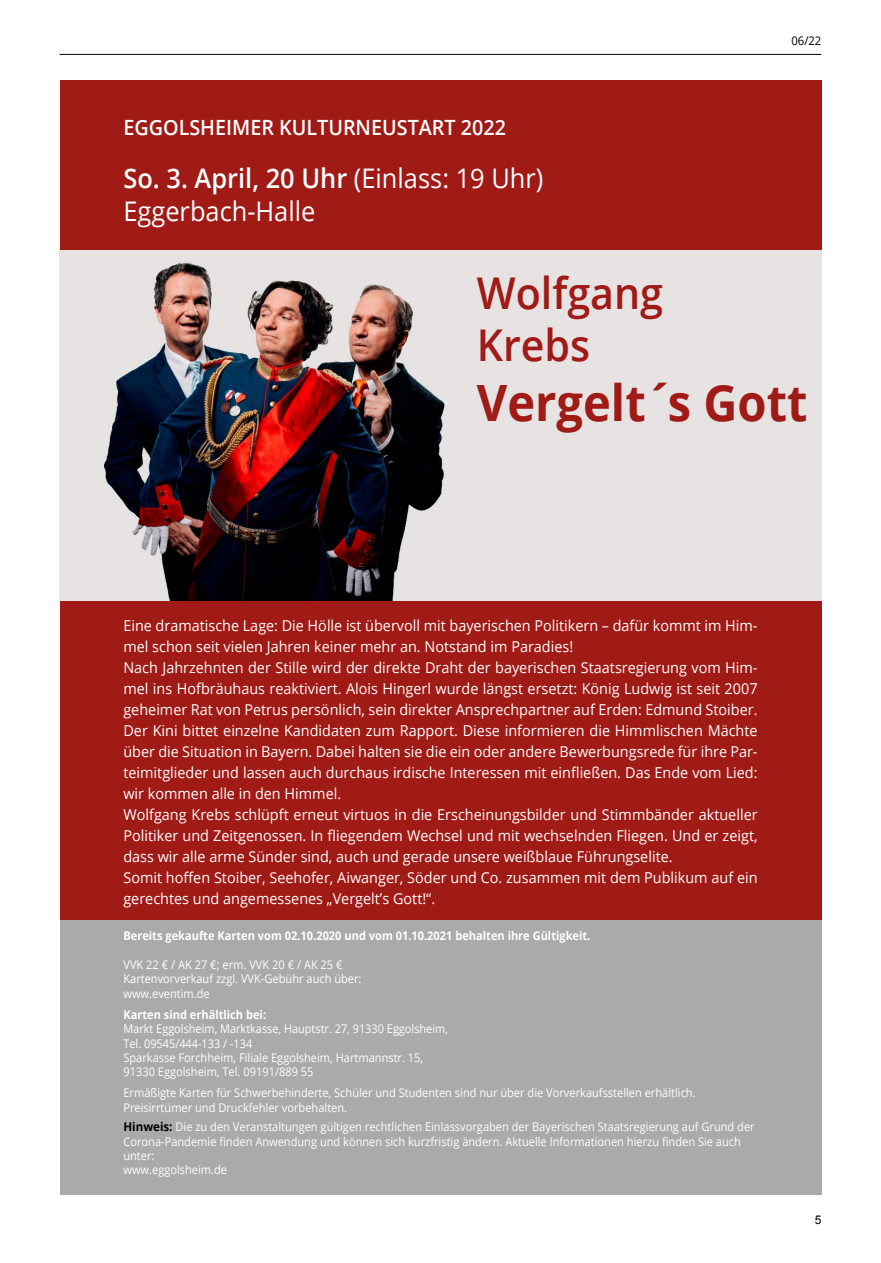
<style>
.page{position:relative;width:881px;height:1263px;background:#fff}
.page>*{position:absolute;margin:0;border:0;box-sizing:border-box;transform-origin:0 0}
.t1{font:700 50.1px "Open Sans";color:#a01a16;scale:.94 1}
.t2{font:600 43.8px/52.5px "Open Sans";color:#a01a16;scale:.94 1}
.t3{font:27px/33px "Open Sans";color:#fff;scale:.94 1}
.t4{font:600 21px "Open Sans";color:#fff;scale:.94 1}
.t5{font:15px/21px "Open Sans";color:#fff;scale:.96 1}
.t6{font:12px/14.4px "Open Sans";color:#fff;scale:.92 1}
.t7{font:12px/14.4px "Open Sans";color:#fff;scale:.91 1}
.t8{font:700 12px "Open Sans";color:#fff;scale:.92 1}
.t9{font:12px "Open Sans";color:#000;scale:.94 1}
.t10{font:12px "Arial";color:#000}
.s1{font-weight:600}
.s2{font-weight:700;color:#000}
</style>
<div class="page">
<hr style="left:60px;top:54px;width:761px;height:1px;background:#000">
<div style="left:60px;top:783px;width:761px;height:412px;background:#aaa"></div>
<div style="left:60px;top:81px;width:761px;height:839px;background:#a01a16"></div>
<img style="left:60px;top:251px;width:761px;height:349px">
<h3 class="t4" style="left:123px;top:113px;width:408px">EGGOLSHEIMER KULTURNEUSTART 2022</h3>
<h3 class="t3" style="left:123px;top:161px;width:448px"><span class="s1">So. 3. April, 20 Uhr</span> (Einlass: 19 Uhr)<br>Eggerbach-Halle</h3>
<p class="t9" style="left:791px;top:32px;width:33px">06/22</p>
<h2 class="t2" style="left:476px;top:266px;width:200px">Wolfgang<br>Krebs</h2>
<h1 class="t1" style="left:476px;top:368px;width:353px">Vergelt´s Gott</h1>
<p class="t5" style="left:123px;top:615px;width:662px">Eine dramatische Lage: Die Hölle ist übervoll mit bayerischen Politikern – dafür kommt im Him&shy;mel schon seit vielen Jahren keiner mehr an. Notstand im Paradies!<br>Nach Jahrzehnten der Stille wird der direkte Draht der bayerischen Staatsregierung vom Him&shy;mel ins Hofbräuhaus reaktiviert. Alois Hingerl wurde längst ersetzt: König Ludwig ist seit 2007 geheimer Rat von Petrus persönlich, sein direkter Ansprechpartner auf Erden: Edmund Stoiber.<br>Der Kini bittet einzelne Kandidaten zum Rapport. Diese informieren die Himmlischen Mächte über die Situation in Bayern. Dabei halten sie die ein oder andere Bewerbungsrede für ihre Par&shy;teimitglieder und lassen auch durchaus irdische Interessen mit einfließen. Das Ende vom Lied: wir kommen alle in den Himmel.<br>Wolfgang Krebs schlüpft erneut virtuos in die Erscheinungsbilder und Stimmbänder aktueller Politiker und Zeitgenossen. In fliegendem Wechsel und mit wechselnden Fliegen. Und er zeigt, dass wir alle arme Sünder sind, auch und gerade unsere weißblaue Führungselite.<br>Somit hoffen Stoiber, Seehofer, Aiwanger, Söder und Co. zusammen mit dem Publikum auf ein gerechtes und angemessenes „Vergelt’s Gott!“.</p>
<p class="t8" style="left:123px;top:927px;width:509px">Bereits gekaufte Karten vom 02.10.2020 und vom 01.10.2021 behalten ihre Gültigkeit.</p>
<p class="t6" style="left:123px;top:957px;width:260px">VVK 22 € / AK 27 €; erm. VVK 20 € / AK 25 €<br>Kartenvorverkauf zzgl. VVK-Gebühr auch über: www.eventim.de</p>
<p class="t8" style="left:123px;top:1006px;width:156px">Karten sind erhältlich bei:</p>
<p class="t7" style="left:123px;top:1021px;width:358px">Markt Eggolsheim, Marktkasse, Hauptstr. 27, 91330 Eggolsheim, Tel. 09545/444-133 / -134<br>Sparkasse Forchheim, Filiale Eggolsheim, Hartmannstr. 15, 91330 Eggolsheim, Tel. 09191/889 55</p>
<p class="t6" style="left:123px;top:1085px;width:623px">Ermäßigte Karten für Schwerbehinderte, Schüler und Studenten sind nur über die Vorverkaufsstellen erhältlich.<br>Preisirrtümer und Druckfehler vorbehalten.</p>
<p class="t6" style="left:123px;top:1119px;width:687px"><span class="s2">Hinweis:</span> Die zu den Veranstaltungen gültigen rechtlichen Einlassvorgaben der Bayerischen Staatsregierung auf Grund der Corona-Pandemie finden Anwendung und können sich kurzfristig ändern. Aktuelle Informationen hierzu finden Sie auch unter:<br>www.eggolsheim.de</p>
<p class="t10" style="left:814px;top:1211px;width:8px">5</p>
</div>
